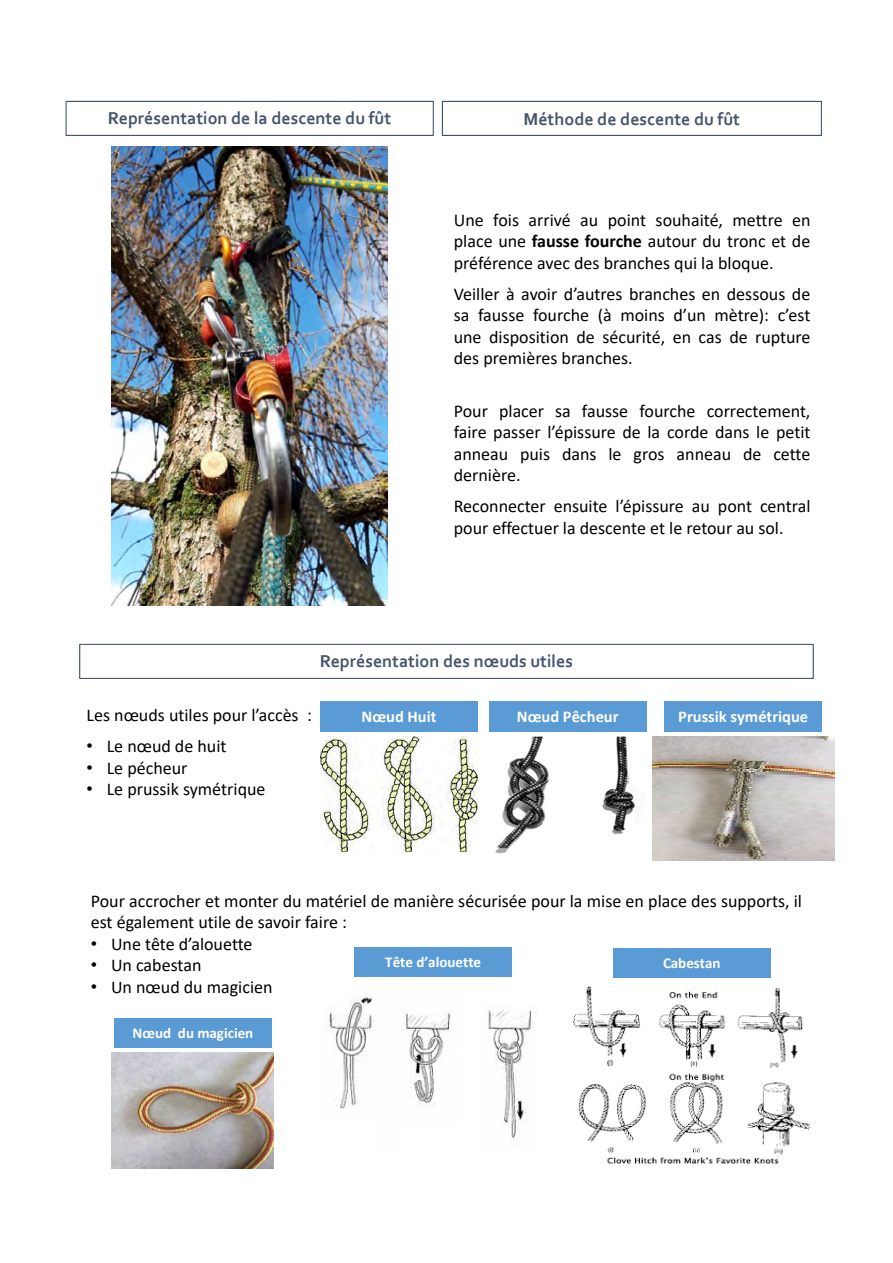
<style>
.page{position:relative;width:893px;height:1263px;background:#fff}
.page>*{position:absolute;margin:0;border:0;box-sizing:border-box;transform-origin:0 0}
.t1{font:18px/21.6px "Calibri";color:#000;text-align:justify}
.t2{font:700 18px "Corbel";color:#44546a}
.t3{font:700 16.5px "Calibri";color:#fff}
.t4{font:700 15px "Calibri";color:#fff}
.s1{font-weight:700}
.s2{font-family:"Arial"}
</style>
<div class="page">
<svg style="left:66px;top:101px;width:368px;height:35px"></svg>
<svg style="left:442px;top:101px;width:380px;height:35px"></svg>
<img style="left:112px;top:1053px;width:161px;height:115px">
<div style="left:114px;top:1019px;width:158px;height:29px;background:#5b9bd5"></div>
<div style="left:665px;top:701px;width:157px;height:31px;background:#5b9bd5"></div>
<img style="left:329px;top:996px;width:207px;height:147px">
<div style="left:355px;top:948px;width:157px;height:29px;background:#5b9bd5"></div>
<img style="left:573px;top:986px;width:237px;height:178px">
<div style="left:613px;top:948px;width:157px;height:29px;background:#5b9bd5"></div>
<img style="left:652px;top:737px;width:182px;height:124px">
<div style="left:320px;top:701px;width:158px;height:31px;background:#5b9bd5"></div>
<img style="left:320px;top:737px;width:157px;height:114px">
<img style="left:495px;top:736px;width:140px;height:118px">
<div style="left:489px;top:701px;width:157px;height:31px;background:#5b9bd5"></div>
<img style="left:112px;top:147px;width:275px;height:458px">
<svg style="left:79px;top:644px;width:735px;height:35px"></svg>
<p class="t2" style="left:108px;top:111px;width:285px">Représentation de la descente du fût</p>
<p class="t2" style="left:523px;top:112px;width:218px">Méthode de descente du fût</p>
<p class="t1" style="left:454px;top:211px;width:358px">Une fois arrivé au point souhaité, mettre en place une <span class="s1">fausse fourche</span> autour du tronc et de préférence avec des branches qui la bloque.</p>
<p class="t1" style="left:454px;top:284px;width:358px">Veiller à avoir d’autres branches en dessous de sa fausse fourche (à moins d’un mètre): c’est une disposition de sécurité, en cas de rupture des premières branches.</p>
<p class="t1" style="left:454px;top:401px;width:358px">Pour placer sa fausse fourche correctement, faire passer l’épissure de la corde dans le petit anneau puis dans le gros anneau de cette dernière.</p>
<p class="t1" style="left:454px;top:497px;width:358px">Reconnecter ensuite l’épissure au pont central pour effectuer la descente et le retour au sol.</p>
<p class="t2" style="left:320px;top:654px;width:255px">Représentation des nœuds utiles</p>
<p class="t1" style="left:86px;top:706px;width:227px">Les nœuds utiles pour l’accès :</p>
<p class="t1" style="left:86px;top:737px;width:142px"><span class="s2">•</span> Le nœud de huit</p>
<p class="t1" style="left:86px;top:758px;width:103px"><span class="s2">•</span> Le pécheur</p>
<p class="t1" style="left:86px;top:780px;width:181px"><span class="s2">•</span> Le prussik symétrique</p>
<p class="t3" style="left:361px;top:709px;width:77px">Nœud Huit</p>
<p class="t3" style="left:517px;top:709px;width:103px">Nœud Pêcheur</p>
<p class="t3" style="left:678px;top:709px;width:131px">Prussik symétrique</p>
<p class="t1" style="left:91px;top:891px;width:713px">Pour accrocher et monter du matériel de manière sécurisée pour la mise en place des supports, il est également utile de savoir faire :</p>
<p class="t1" style="left:91px;top:934px;width:163px"><span class="s2">•</span> Une tête d’alouette</p>
<p class="t1" style="left:91px;top:956px;width:112px"><span class="s2">•</span> Un cabestan</p>
<p class="t1" style="left:91px;top:977px;width:183px"><span class="s2">•</span> Un nœud du magicien</p>
<p class="t4" style="left:385px;top:956px;width:97px">Tête d’alouette</p>
<p class="t4" style="left:663px;top:957px;width:59px">Cabestan</p>
<p class="t4" style="left:132px;top:1027px;width:122px">Nœud du magicien</p>
</div>
